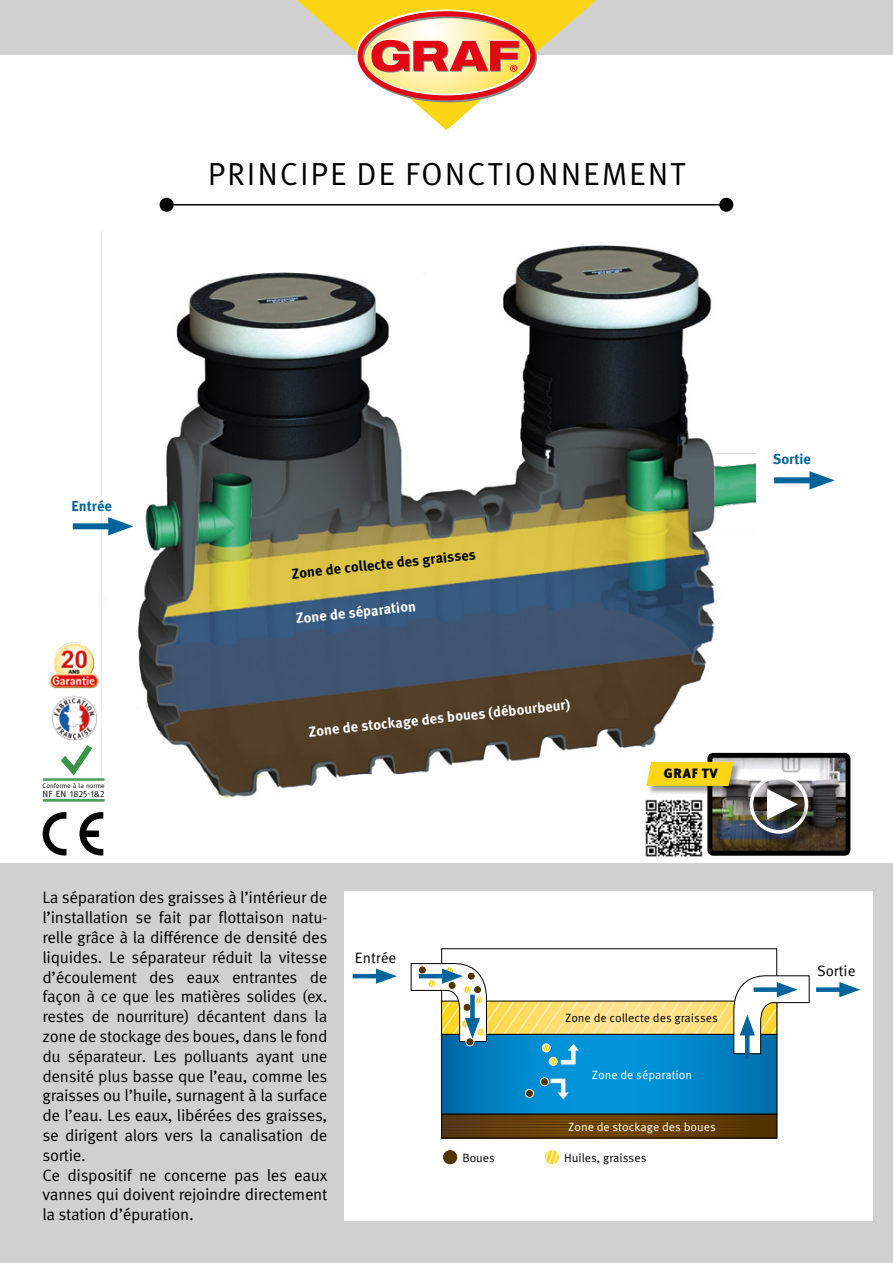
<style>
.page{position:relative;width:893px;height:1263px;background:#fff}
.page>*{position:absolute;margin:0;border:0;box-sizing:border-box;transform-origin:0 0}
.t1{font:31.8px "Meta Pro";letter-spacing:.06em;color:#000}
.t2{font:16.5px/19.8px "Meta Pro";letter-spacing:-.02em;color:#000}
.t3{font:15px "Meta Pro";color:#000}
.t4{font:700 14.4px "Meta Pro";color:#fff}
.t5{font:700 14.4px "Meta Pro";color:#000}
.t6{font:700 14.4px "Meta Pro";color:#00649c}
.t7{font:900 13.5px "Meta Pro";letter-spacing:.06em;color:#000}
.t8{font:12px "Meta Pro";color:#000}
.t9{font:12px "Meta Pro";color:#fff}
.t10{font:9px "Meta Pro";color:#000}
.t11{font:6.75px "Meta Pro";color:#000}
</style>
<div class="page">
<div style="left:0;top:0;width:893px;height:54px;background:#d0d0d0"></div>
<hr style="left:170px;top:204px;width:553px;height:1px;background:#000">
<div style="left:160px;top:198px;width:14px;height:14px;background:#000;border-radius:50%"></div>
<div style="left:719px;top:198px;width:14px;height:14px;background:#000;border-radius:50%"></div>
<div style="left:0;top:864px;width:893px;height:399px;background:#d0d0d0"></div>
<div style="left:344px;top:891px;width:529px;height:329px;background:#fff"></div>
<svg style="left:297px;top:0;width:299px;height:130px"></svg>
<img style="left:72px;top:230px;width:684px;height:569px">
<div style="left:73px;top:523px;width:46px;height:6px;background:#00649c"></div>
<svg style="left:108px;top:517px;width:25px;height:18px"></svg>
<div style="left:774px;top:477px;width:46px;height:6px;background:#00649c"></div>
<svg style="left:809px;top:471px;width:26px;height:18px"></svg>
<svg style="left:43px;top:812px;width:60px;height:43px"></svg>
<hr style="left:43px;top:778px;width:62px;height:2px;background:#389548">
<hr style="left:43px;top:780px;width:62px;height:1px;background:#389548">
<hr style="left:43px;top:800px;width:62px;height:1px;background:#389548">
<hr style="left:43px;top:799px;width:62px;height:1px;background:#389548">
<svg style="left:61px;top:744px;width:32px;height:32px"></svg>
<img style="left:52px;top:695px;width:44px;height:46px">
<img style="left:48px;top:641px;width:53px;height:49px">
<svg style="left:443px;top:1067px;width:332px;height:45px;background:#0085c7"></svg>
<svg style="left:443px;top:1117px;width:332px;height:18px;background:#6a4206"></svg>
<hr style="left:441px;top:1116px;width:336px;height:1px;background:#533300">
<hr style="left:441px;top:1118px;width:336px;height:1px;background:#533300">
<hr style="left:441px;top:1121px;width:336px;height:1px;background:#533300">
<hr style="left:441px;top:1124px;width:336px;height:1px;background:#533300">
<hr style="left:441px;top:1127px;width:336px;height:1px;background:#533300">
<hr style="left:441px;top:1130px;width:336px;height:1px;background:#533300">
<hr style="left:441px;top:1133px;width:336px;height:1px;background:#533300">
<hr style="left:441px;top:1135px;width:336px;height:1px;background:#533300">
<div style="left:441px;top:1114px;width:336px;height:24px;border:1px solid #000"></div>
<div style="left:541px;top:1078px;width:8px;height:8px;background:#533300;border-radius:50%"></div>
<div style="left:540px;top:1077px;width:9px;height:9px;border:1px solid #fff;border-radius:50%"></div>
<div style="left:525px;top:1089px;width:8px;height:8px;background:#533300;border-radius:50%"></div>
<div style="left:525px;top:1089px;width:9px;height:9px;border:1px solid #fff;border-radius:50%"></div>
<svg style="left:546px;top:1076px;width:23px;height:23px"></svg>
<hr style="left:353px;top:974px;width:31px;height:4px;background:#00649c">
<svg style="left:376px;top:968px;width:21px;height:16px"></svg>
<div style="left:443px;top:1149px;width:15px;height:16px;background:#533300;border-radius:50%"></div>
<div style="left:442px;top:1149px;width:16px;height:16px;border:1px solid #fff;border-radius:50%"></div>
<svg style="left:546px;top:1151px;width:12px;height:12px"></svg>
<div style="left:544px;top:1149px;width:16px;height:16px;border:1px solid #fff;border-radius:50%"></div>
<div style="left:816px;top:987px;width:32px;height:5px;background:#00649c"></div>
<svg style="left:839px;top:982px;width:21px;height:15px"></svg>
<svg style="left:410px;top:960px;width:400px;height:107px"></svg>
<img style="left:640px;top:794px;width:67px;height:63px">
<img style="left:713px;top:759px;width:131px;height:91px">
<div style="left:707px;top:753px;width:143px;height:103px;border:5px solid #000;border-radius:3px"></div>
<div style="left:752px;top:777px;width:71px;height:72px;background:#000;opacity:.75"></div>
<div style="left:750px;top:775px;width:58px;height:59px;border:4px solid #fff;border-radius:50%"></div>
<div style="left:769px;top:791px;width:43px;height:43px;background:#000;opacity:.75"></div>
<svg style="left:767px;top:789px;width:31px;height:31px"></svg>
<div style="left:646px;top:761px;width:96px;height:34px;background:#000;opacity:.4"></div>
<div style="left:646px;top:762px;width:87px;height:24px;background:#fcd514"></div>
<h1 class="t1" style="left:208px;top:154px;width:479px">PRINCIPE DE FONCTIONNEMENT</h1>
<p class="t6" style="left:72px;top:497px;width:42px">Entrée</p>
<p class="t11" style="left:43px;top:781px;width:64px">Conforme à la norme</p>
<p class="t10" style="left:43px;top:788px;width:64px">NF EN 1825-1&amp;2</p>
<p class="t5" style="left:291px;top:564px;width:186px;rotate:-6deg">Zone de collecte des graisses</p>
<p class="t4" style="left:295px;top:609px;width:122px;rotate:-6deg">Zone de séparation</p>
<p class="t4" style="left:308px;top:723px;width:264px;rotate:-6deg">Zone de stockage des boues (débourbeur)</p>
<p class="t7" style="left:664px;top:765px;width:55px">GRAF TV</p>
<p class="t2" style="left:43px;top:888px;width:286px">La séparation des graisses à l’intérieur de l’installation se fait par flottaison natu&shy;relle grâce à la différence de densité des liquides. Le séparateur réduit la vitesse d’écoulement des eaux entrantes de façon à ce que les matières solides (ex. restes de nourriture) décantent dans la zone de stockage des boues, dans le fond du séparateur. Les polluants ayant une densité plus basse que l’eau, comme les graisses ou l’huile, surnagent à la surface de l’eau. Les eaux, libérées des graisses, se dirigent alors vers la canalisation de sortie.<br>Ce dispositif ne concerne pas les eaux vannes qui doivent rejoindre directement la station d’épuration.</p>
<p class="t3" style="left:355px;top:948px;width:43px">Entrée</p>
<p class="t8" style="left:565px;top:1011px;width:154px">Zone de collecte des graisses</p>
<p class="t9" style="left:592px;top:1067px;width:102px">Zone de séparation</p>
<p class="t9" style="left:568px;top:1119px;width:149px">Zone de stockage des boues</p>
<p class="t8" style="left:462px;top:1150px;width:34px">Boues</p>
<p class="t8" style="left:564px;top:1150px;width:84px">Huiles, graisses</p>
<p class="t6" style="left:773px;top:450px;width:40px">Sortie</p>
<p class="t3" style="left:817px;top:962px;width:40px">Sortie</p>
</div>
